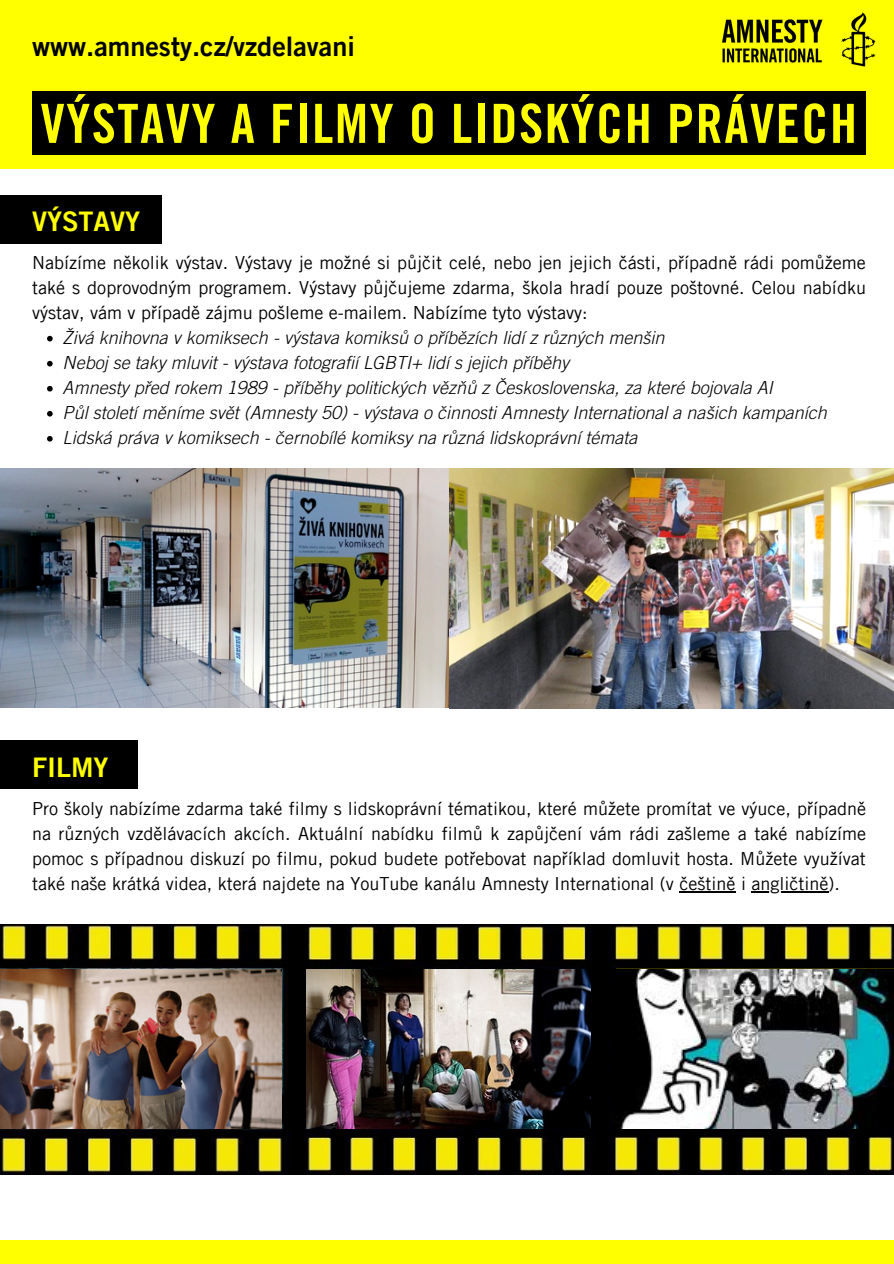
<style>
.page{position:relative;width:894px;height:1264px;background:#fff}
.page>*{position:absolute;margin:0;border:0;box-sizing:border-box;transform-origin:0 0}
.t1{font:54px "Amnesty Trade Gothic Bd Cn 20";letter-spacing:.03em;color:#ff0}
.t2{font:27px "Amnesty Trade Gothic Bd 2";color:#000}
.t3{font:27px "Amnesty Trade Gothic Bd 2";color:#ff0}
.t4{font:18px/25px "Amnesty Trade Gothic";color:#000;text-align:justify}
.t5{font:italic 300 18px "Amnesty Trade Gothic";color:#000}
</style>
<div class="page">
<div style="left:0;top:0;width:893px;height:169px;background:#ff0"></div>
<div style="left:32px;top:91px;width:833px;height:63px;background:#000"></div>
<div style="left:0;top:1240px;width:893px;height:23px;background:#ff0"></div>
<div style="left:0;top:195px;width:162px;height:49px;background:#000"></div>
<div style="left:0;top:740px;width:138px;height:48px;background:#000"></div>
<img style="left:0;top:469px;width:893px;height:239px">
<img style="left:0;top:924px;width:306px;height:250px">
<img style="left:306px;top:924px;width:587px;height:250px">
<img style="left:612px;top:969px;width:281px;height:159px">
<svg style="left:47px;top:336px;width:6px;height:5px"></svg>
<svg style="left:47px;top:361px;width:6px;height:5px"></svg>
<svg style="left:47px;top:386px;width:6px;height:5px"></svg>
<svg style="left:47px;top:411px;width:6px;height:5px"></svg>
<svg style="left:47px;top:436px;width:6px;height:5px"></svg>
<hr style="left:679px;top:890px;width:56px;height:2px;background:#000">
<hr style="left:751px;top:890px;width:77px;height:2px;background:#000">
<img style="left:722px;top:12px;width:154px;height:55px">
<img style="left:306px;top:969px;width:284px;height:159px">
<img style="left:0;top:969px;width:281px;height:159px">
<p class="t2" style="left:32px;top:30px;width:324px">www.amnesty.cz/vzdelavani</p>
<p class="t1" style="left:41px;top:90px;width:817px">VÝSTAVY A FILMY O LIDSKÝCH PRÁVECH</p>
<p class="t3" style="left:32px;top:205px;width:110px">VÝSTAVY</p>
<p class="t4" style="left:32px;top:249px;width:835px">Nabízíme několik výstav. Výstavy je možné si půjčit celé, nebo jen jejich části, případně rádi pomůžeme také s doprovodným programem. Výstavy půjčujeme zdarma, škola hradí pouze poštovné. Celou nabídku výstav, vám v případě zájmu pošleme e-mailem. Nabízíme tyto výstavy:</p>
<p class="t5" style="left:63px;top:326px;width:603px">Živá knihovna v komiksech - výstava komiksů o příbězích lidí z různých menšin</p>
<p class="t5" style="left:63px;top:351px;width:508px">Neboj se taky mluvit - výstava fotografií LGBTI+ lidí s jejich příběhy</p>
<p class="t5" style="left:63px;top:376px;width:711px">Amnesty před rokem 1989 - příběhy politických vězňů z Československa, za které bojovala AI</p>
<p class="t5" style="left:63px;top:401px;width:765px">Půl století měníme svět (Amnesty 50) - výstava o činnosti Amnesty International a našich kampaních</p>
<p class="t5" style="left:63px;top:426px;width:576px">Lidská práva v komiksech - černobílé komiksy na různá lidskoprávní témata</p>
<p class="t3" style="left:32px;top:750px;width:78px">FILMY</p>
<p class="t4" style="left:32px;top:795px;width:835px">Pro školy nabízíme zdarma také filmy s lidskoprávní tématikou, které můžete promítat ve výuce, případně na různých vzdělávacích akcích. Aktuální nabídku filmů k zapůjčení vám rádi zašleme a také nabízíme pomoc s případnou diskuzí po filmu, pokud budete potřebovat například domluvit hosta. Můžete využívat také naše krátká videa, která najdete na YouTube kanálu Amnesty International (v češtině i angličtině).</p>
</div>
